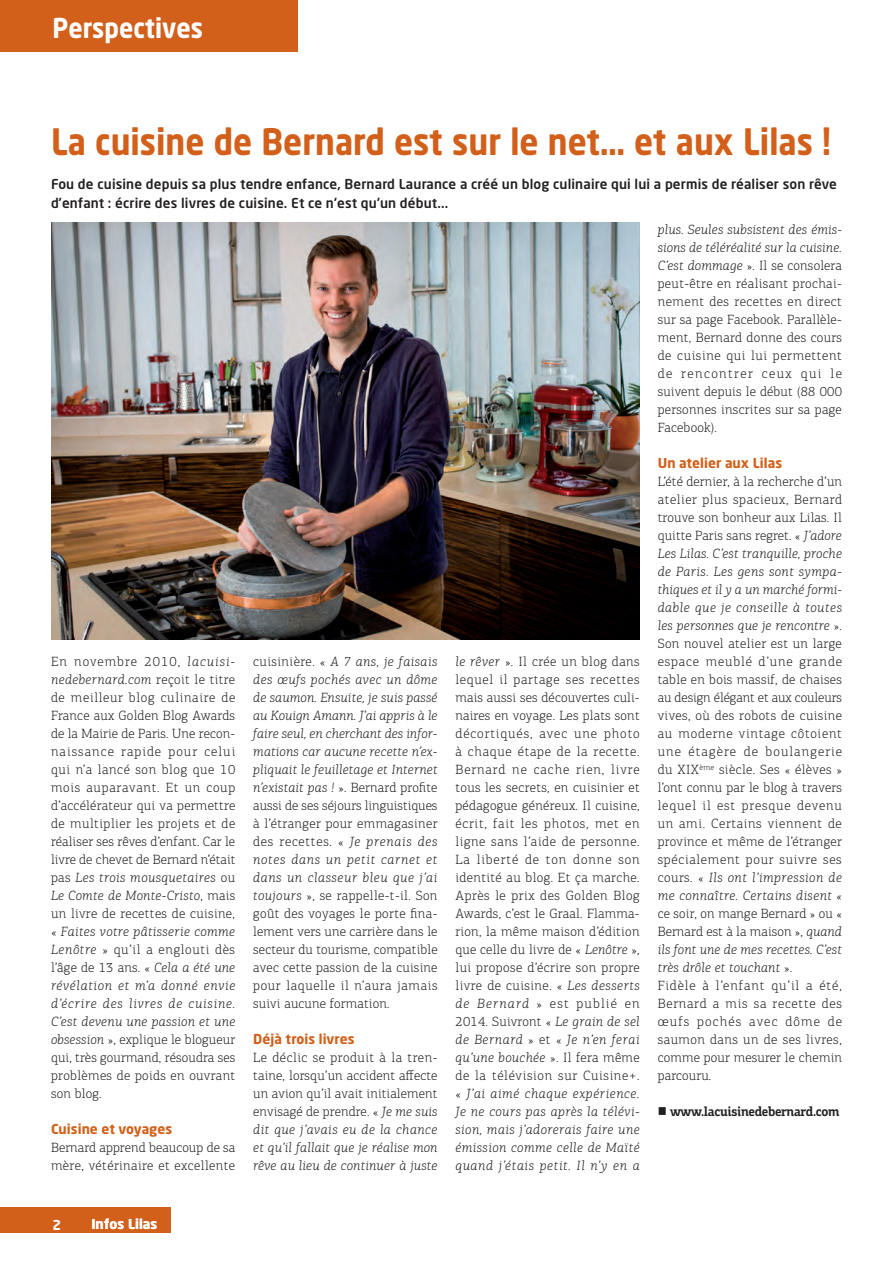
<style>
.page{position:relative;width:893px;height:1263px;background:#fff}
.page>*{position:absolute;margin:0;border:0;box-sizing:border-box;transform-origin:0 0}
.TITRE_1{font:700 36px "Neo Sans Std";color:#d2601a;scale:.9 1}
.t1{font:700 27px "Neo Sans Std";color:#fff;scale:.9 1}
.Texte_justifié{font:300 13.5px/18px "PF Centro Slab Pro";letter-spacing:.015em;color:#231f20;text-align:justify}
.Chapeau{font:500 13.5px/19.5px "Neo Sans Std";letter-spacing:.01em;color:#231f20}
.Texte_justifié-2{font:700 13.5px "Neo Sans Std";letter-spacing:.005em;color:#d2601a}
.Texte_justifié-3{font:700 13.5px "PF Centro Slab Pro";letter-spacing:-.025em;color:#231f20;scale:.9 1}
.t2{font:700 13.5px "Neo Sans Std";color:#fff}
.s1{font-style:italic}
</style>
<div class="page">
<div style="left:0;top:1208px;width:170px;height:25px;background:#d2601a"></div>
<div style="left:0;top:0;width:298px;height:51px;background:#d2601a"></div>
<img style="left:51px;top:223px;width:588px;height:416px">
<p class="t1" style="left:53px;top:11px;width:169px">Perspectives</p>
<p class="TITRE_1" style="left:51px;top:119px;width:868px">La cuisine de Bernard est sur le net… et aux Lilas !</p>
<p class="Chapeau" style="left:51px;top:174px;width:787px">Fou de cuisine depuis sa plus tendre enfance, Bernard Laurance a créé un blog culinaire qui lui a permis de réaliser son rêve d’enfant : écrire des livres de cuisine. Et ce n’est qu’un début...</p>
<p class="Texte_justifié" style="left:51px;top:653px;width:186px">En novembre 2010, <span class="s1">lacuisi&shy;nedebernard.com</span> reçoit le titre de meilleur blog culinaire de France aux Golden Blog Awards de la Mairie de Paris. Une recon&shy;naissance rapide pour celui qui n’a lancé son blog que 10 mois auparavant. Et un coup d’accélérateur qui va permettre de multiplier les projets et de réaliser ses rêves d’enfant. Car le livre de chevet de Bernard n’était pas <span class="s1">Les trois mousquetaires</span> ou <span class="s1">Le Comte de Monte-Cristo</span>, mais un livre de recettes de cuisine, « <span class="s1">Faites votre pâtisserie comme Lenôtre</span> » qu’il a englouti dès l’âge de 13 ans. « <span class="s1">Cela a été une révélation et m’a donné envie d’écrire des livres de cuisine.<br>C’est devenu une passion et une obsession</span> », explique le blogueur qui, très gourmand, résoudra ses problèmes de poids en ouvrant son blog.</p>
<p class="Texte_justifié-2" style="left:51px;top:1120px;width:123px">Cuisine et voyages</p>
<p class="Texte_justifié" style="left:51px;top:1138px;width:186px">Bernard apprend beaucoup de sa mère, vétérinaire et excellente</p>
<p class="Texte_justifié" style="left:253px;top:652px;width:186px">cuisinière. « <span class="s1">A 7 ans, je faisais des œufs pochés avec un dôme de saumon. Ensuite, je suis passé au Kouign Amann. J’ai appris à le faire seul, en cherchant des infor&shy;mations car aucune recette n’ex&shy;pliquait le feuilletage et Internet n’existait pas !</span> ». Bernard profite aussi de ses séjours linguistiques à l’étranger pour emmagasiner des recettes. « <span class="s1">Je prenais des notes dans un petit carnet et dans un classeur bleu que j’ai toujours</span> », se rappelle-t-il. Son goût des voyages le porte fina&shy;lement vers une carrière dans le secteur du tourisme, compatible avec cette passion de la cuisine pour laquelle il n’aura jamais suivi aucune formation.</p>
<p class="Texte_justifié-2" style="left:253px;top:1030px;width:103px">Déjà trois livres</p>
<p class="Texte_justifié" style="left:253px;top:1048px;width:186px">Le déclic se produit à la tren&shy;taine, lorsqu’un accident affecte un avion qu’il avait initialement envisagé de prendre. « <span class="s1">Je me suis dit que j’avais eu de la chance et qu’il fallait que je réalise mon rêve au lieu de continuer à juste</span></p>
<p class="Texte_justifié" style="left:455px;top:653px;width:186px"><span class="s1">le rêver</span> ». Il crée un blog dans lequel il partage ses recettes mais aussi ses découvertes culi&shy;naires en voyage. Les plats sont décortiqués, avec une photo à chaque étape de la recette.<br>Bernard ne cache rien, livre tous les secrets, en cuisinier et pédagogue généreux. Il cuisine, écrit, fait les photos, met en ligne sans l’aide de personne.<br>La liberté de ton donne son identité au blog. Et ça marche.<br>Après le prix des Golden Blog Awards, c’est le Graal. Flamma&shy;rion, la même maison d’édition que celle du livre de « <span class="s1">Lenôtre</span> », lui propose d’écrire son propre livre de cuisine. « <span class="s1">Les desserts de Bernard</span> » est publié en 2014. Suivront « <span class="s1">Le grain de sel de Bernard</span> » et « <span class="s1">Je n’en ferai qu’une bouchée</span> ». Il fera même de la télévision sur Cuisine+. « <span class="s1">J’ai aimé chaque expérience.<br>Je ne cours pas après la télévi&shy;sion, mais j’adorerais faire une émission comme celle de Maïté quand j’étais petit. Il n’y en a</span></p>
<p class="Texte_justifié" style="left:658px;top:220px;width:186px"><span class="s1">plus. Seules subsistent des émis&shy;sions de téléréalité sur la cuisine.<br>C’est dommage</span> ». Il se consolera peut-être en réalisant prochai&shy;nement des recettes en direct sur sa page Facebook. Parallèle&shy;ment, Bernard donne des cours de cuisine qui lui permettent de rencontrer ceux qui le suivent depuis le début (88 000 personnes inscrites sur sa page Facebook).</p>
<p class="Texte_justifié-2" style="left:658px;top:454px;width:126px">Un atelier aux Lilas</p>
<p class="Texte_justifié" style="left:658px;top:472px;width:186px">L’été dernier, à la recherche d’un atelier plus spacieux, Bernard trouve son bonheur aux Lilas. Il quitte Paris sans regret. « <span class="s1">J’adore Les Lilas. C’est tranquille, proche de Paris. Les gens sont sympa&shy;thiques et il y a un marché formi&shy;dable que je conseille à toutes les personnes que je rencontre</span> ».<br>Son nouvel atelier est un large espace meublé d’une grande table en bois massif, de chaises au design élégant et aux couleurs vives, où des robots de cuisine au moderne vintage côtoient une étagère de boulangerie du XIX<sup>ème</sup> siècle. Ses « élèves » l’ont connu par le blog à travers lequel il est presque devenu un ami. Certains viennent de province et même de l’étranger spécialement pour suivre ses cours. « <span class="s1">Ils ont l’impression de me connaître. Certains disent « </span>ce soir, on mange Bernard » ou « Bernard est à la maison », <span class="s1">quand ils font une de mes recettes. C’est très drôle et touchant</span> ».</p>
<p class="Texte_justifié" style="left:658px;top:976px;width:186px">Fidèle à l’enfant qu’il a été, Bernard a mis sa recette des œufs pochés avec dôme de saumon dans un de ses livres, comme pour mesurer le chemin parcouru.</p>
<p class="Texte_justifié-3" style="left:658px;top:1103px;width:204px">■ www.lacuisinedebernard.com</p>
<p class="t2" style="left:53px;top:1216px;width:10px">2</p>
<p class="t2" style="left:91px;top:1215px;width:67px">Infos Lilas</p>
</div>
